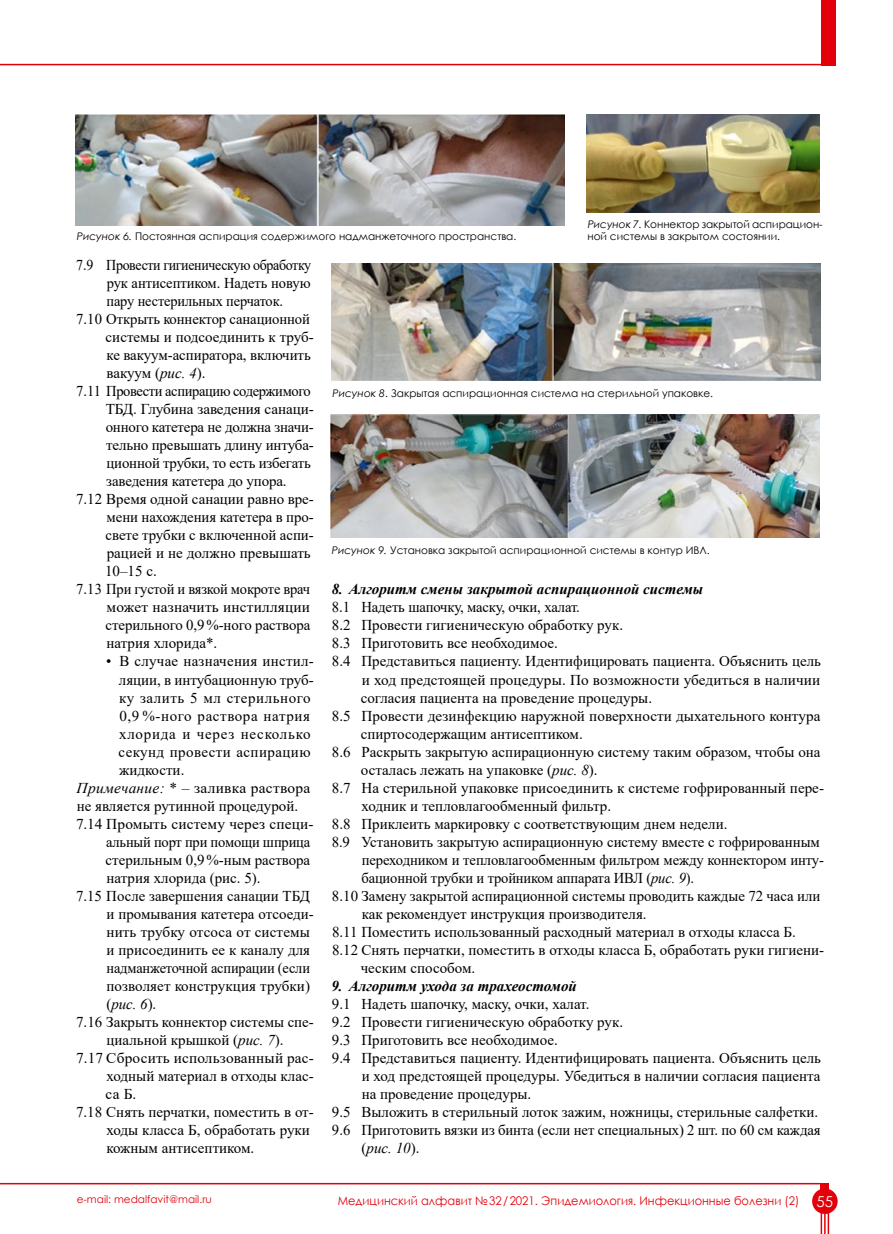
<style>
.page{position:relative;width:893px;height:1234px;background:#fff}
.page>*{position:absolute;margin:0;border:0;box-sizing:border-box;transform-origin:0 0}
.t1{font:15px "Times New Roman";color:#000}
.t2{font:italic 700 15px "Times New Roman";color:#000}
.t3{font:15px "Times New Roman";color:#000;scale:.96 1}
.t4{font:15px "Times New Roman";letter-spacing:-.025em;color:#000;scale:.93 1}
.t5{font:15px "Times New Roman";letter-spacing:-.03em;color:#000}
.t6{font:15px "Times New Roman";letter-spacing:.04em;color:#000}
.t7{font:15px "Times New Roman";letter-spacing:.03em;color:#000}
.t8{font:15px "Times New Roman";letter-spacing:.035em;color:#000}
.t9{font:15px "Times New Roman";letter-spacing:.05em;color:#000}
.t10{font:italic 15px "Times New Roman";color:#000}
.t11{font:12px "Century Gothic";color:#e3000b;scale:.95 1}
.t12{font:10.5px/12.6px "Century Gothic";color:#000}
.t13{font:10.5px "Century Gothic";color:#e3000b}
.s1{font-style:italic}
.s2{font-style:normal}
.s3{font-size:15px;color:#fff}
</style>
<div class="page">
<hr style="left:0;top:1182px;width:821px;height:2px;background:#e3000b">
<div style="left:821px;top:0;width:14px;height:65px;background:#e3000b"></div>
<div style="left:812px;top:1188px;width:26px;height:25px;background:#e3000b;border-radius:50%"></div>
<div style="left:821px;top:1182px;width:8px;height:28px;background:#e3000b"></div>
<svg style="left:821px;top:1213px;width:1px;height:20px"></svg>
<svg style="left:828px;top:1213px;width:1px;height:20px"></svg>
<hr style="left:824px;top:1210px;width:2px;height:23px;background:#e3000b">
<hr style="left:0;top:64px;width:826px;height:1px;background:#e3000b">
<img style="left:76px;top:115px;width:489px;height:110px">
<img style="left:332px;top:264px;width:489px;height:116px">
<img style="left:331px;top:414px;width:489px;height:123px">
<img style="left:586px;top:115px;width:234px;height:98px">
<p class="t12" style="left:77px;top:230px;width:441px"><span class="s1">Рисунок 6.</span> Постоянная аспирация содержимого надманжеточного пространства.</p>
<p class="t12" style="left:587px;top:217px;width:237px"><span class="s1">Рисунок 7.</span> Коннектор закрытой аспирацион&shy;ной системы в закрытом состоянии.</p>
<p class="t4" style="left:76px;top:254px;width:254px">7.9 Провести гигиеническую обработку</p>
<p class="t1" style="left:107px;top:272px;width:205px">рук антисептиком. Надеть новую</p>
<p class="t3" style="left:107px;top:290px;width:185px">пару нестерильных перчаток.</p>
<p class="t1" style="left:76px;top:308px;width:235px">7.10 Открыть коннектор санационной</p>
<p class="t1" style="left:106px;top:326px;width:210px">системы и подсоединить к труб-</p>
<p class="t1" style="left:107px;top:344px;width:206px">ке вакуум-аспиратора, включить</p>
<p class="t1" style="left:106px;top:362px;width:101px">вакуум (<span class="s1">рис. 4</span>).</p>
<p class="t5" style="left:76px;top:380px;width:236px">7.11 Провести аспирацию содержимого</p>
<p class="t1" style="left:106px;top:398px;width:210px">ТБД. Глубина заведения санаци-</p>
<p class="t1" style="left:106px;top:416px;width:210px">онного катетера не должна значи-</p>
<p class="t1" style="left:106px;top:434px;width:209px">тельно превышать длину интуба-</p>
<p class="t1" style="left:107px;top:452px;width:206px">ционной трубки, то есть избегать</p>
<p class="t1" style="left:106px;top:470px;width:182px">заведения катетера до упора.</p>
<p class="t1" style="left:76px;top:488px;width:239px">7.12 Время одной санации равно вре-</p>
<p class="t1" style="left:107px;top:506px;width:209px">мени нахождения катетера в про-</p>
<p class="t1" style="left:106px;top:524px;width:210px">свете трубки с включенной аспи-</p>
<p class="t1" style="left:107px;top:542px;width:206px">рацией и не должно превышать</p>
<p class="t1" style="left:105px;top:560px;width:53px">10–15 с.</p>
<p class="t1" style="left:76px;top:578px;width:236px">7.13 При густой и вязкой мокроте врач</p>
<p class="t1" style="left:107px;top:596px;width:205px">может назначить инстилляции</p>
<p class="t1" style="left:106px;top:614px;width:206px">стерильного 0,9%-ного раствора</p>
<p class="t1" style="left:107px;top:632px;width:112px">натрия хлорида*.</p>
<p class="t1" style="left:106px;top:650px;width:209px">• В случае назначения инстил-</p>
<p class="t1" style="left:119px;top:668px;width:196px">ляции, в интубационную труб-</p>
<p class="t8" style="left:119px;top:686px;width:193px">ку залить 5 мл стерильного</p>
<p class="t6" style="left:119px;top:704px;width:192px">0,9 %-ного раствора натрия</p>
<p class="t9" style="left:119px;top:722px;width:193px">хлорида и через несколько</p>
<p class="t7" style="left:118px;top:740px;width:194px">секунд провести аспирацию</p>
<p class="t1" style="left:119px;top:758px;width:67px">жидкости.</p>
<p class="t1" style="left:77px;top:776px;width:235px"><span class="s1">Примечание:</span> * – заливка раствора</p>
<p class="t1" style="left:77px;top:794px;width:223px">не является рутинной процедурой.</p>
<p class="t1" style="left:76px;top:812px;width:239px">7.14 Промыть систему через специ-</p>
<p class="t1" style="left:106px;top:830px;width:206px">альный порт при помощи шприца</p>
<p class="t1" style="left:106px;top:848px;width:206px">стерильным 0,9%-ным раствора</p>
<p class="t1" style="left:107px;top:866px;width:156px">натрия хлорида (рис. 5).</p>
<p class="t1" style="left:76px;top:884px;width:235px">7.15 После завершения санации ТБД</p>
<p class="t1" style="left:107px;top:902px;width:209px">и промывания катетера отсоеди-</p>
<p class="t1" style="left:107px;top:920px;width:205px">нить трубку отсоса от системы</p>
<p class="t1" style="left:107px;top:938px;width:205px">и присоединить ее к каналу для</p>
<p class="t3" style="left:107px;top:956px;width:214px">надманжеточной аспирации (если</p>
<p class="t1" style="left:107px;top:974px;width:205px">позволяет конструкция трубки)</p>
<p class="t10" style="left:106px;top:993px;width:51px"><span class="s2">(</span>рис. 6<span class="s2">).</span></p>
<p class="t1" style="left:76px;top:1010px;width:239px">7.16 Закрыть коннектор системы спе-</p>
<p class="t1" style="left:107px;top:1028px;width:179px">циальной крышкой (<span class="s1">рис. 7</span>).</p>
<p class="t1" style="left:76px;top:1046px;width:239px">7.17 Сбросить использованный рас-</p>
<p class="t1" style="left:106px;top:1064px;width:209px">ходный материал в отходы клас-</p>
<p class="t1" style="left:106px;top:1082px;width:32px">са Б.</p>
<p class="t1" style="left:76px;top:1100px;width:239px">7.18 Снять перчатки, поместить в от-</p>
<p class="t1" style="left:106px;top:1118px;width:205px">ходы класса Б, обработать руки</p>
<p class="t1" style="left:107px;top:1136px;width:149px">кожным антисептиком.</p>
<p class="t13" style="left:77px;top:1191px;width:137px">e-mail: medalfavit@mail.ru</p>
<p class="t12" style="left:333px;top:387px;width:382px"><span class="s1">Рисунок 8</span>. Закрытая аспирационная система на стерильной упаковке.</p>
<p class="t12" style="left:332px;top:543px;width:379px"><span class="s1">Рисунок 9.</span> Установка закрытой аспирационной системы в контур ИВЛ.</p>
<p class="t2" style="left:332px;top:579px;width:373px">8. Алгоритм смены закрытой аспирационной системы</p>
<p class="t1" style="left:332px;top:596px;width:249px">8.1 Надеть шапочку, маску, очки, халат.</p>
<p class="t1" style="left:332px;top:614px;width:293px">8.2 Провести гигиеническую обработку рук.</p>
<p class="t1" style="left:332px;top:632px;width:227px">8.3 Приготовить все необходимое.</p>
<p class="t1" style="left:332px;top:650px;width:491px">8.4 Представиться пациенту. Идентифицировать пациента. Объяснить цель</p>
<p class="t1" style="left:362px;top:668px;width:460px">и ход предстоящей процедуры. По возможности убедиться в наличии</p>
<p class="t1" style="left:361px;top:686px;width:293px">согласия пациента на проведение процедуры.</p>
<p class="t1" style="left:332px;top:704px;width:490px">8.5 Провести дезинфекцию наружной поверхности дыхательного контура</p>
<p class="t1" style="left:361px;top:722px;width:223px">спиртосодержащим антисептиком.</p>
<p class="t1" style="left:332px;top:740px;width:490px">8.6 Раскрыть закрытую аспирационную систему таким образом, чтобы она</p>
<p class="t1" style="left:361px;top:758px;width:238px">осталась лежать на упаковке (<span class="s1">рис. 8</span>).</p>
<p class="t1" style="left:332px;top:776px;width:494px">8.7 На стерильной упаковке присоединить к системе гофрированный пере-</p>
<p class="t1" style="left:362px;top:794px;width:251px">ходник и тепловлагообменный фильтр.</p>
<p class="t1" style="left:332px;top:812px;width:397px">8.8 Приклеить маркировку с соответствующим днем недели.</p>
<p class="t1" style="left:332px;top:830px;width:490px">8.9 Установить закрытую аспирационную систему вместе с гофрированным</p>
<p class="t1" style="left:362px;top:848px;width:464px">переходником и тепловлагообменным фильтром между коннектором инту-</p>
<p class="t1" style="left:361px;top:866px;width:334px">бационной трубки и тройником аппарата ИВЛ (<span class="s1">рис. 9</span>).</p>
<p class="t1" style="left:332px;top:884px;width:490px">8.10 Замену закрытой аспирационной системы проводить каждые 72 часа или</p>
<p class="t1" style="left:362px;top:902px;width:287px">как рекомендует инструкция производителя.</p>
<p class="t1" style="left:332px;top:920px;width:465px">8.11 Поместить использованный расходный материал в отходы класса Б.</p>
<p class="t1" style="left:332px;top:938px;width:494px">8.12 Снять перчатки, поместить в отходы класса Б, обработать руки гигиени-</p>
<p class="t1" style="left:361px;top:956px;width:116px">ческим способом.</p>
<p class="t2" style="left:331px;top:975px;width:247px">9. Алгоритм ухода за трахеостомой</p>
<p class="t1" style="left:332px;top:992px;width:259px">9.1 Надеть шапочку, маску, очки, халат.</p>
<p class="t1" style="left:332px;top:1010px;width:293px">9.2 Провести гигиеническую обработку рук.</p>
<p class="t1" style="left:332px;top:1028px;width:227px">9.3 Приготовить все необходимое.</p>
<p class="t1" style="left:332px;top:1046px;width:491px">9.4 Представиться пациенту. Идентифицировать пациента. Объяснить цель</p>
<p class="t1" style="left:362px;top:1064px;width:460px">и ход предстоящей процедуры. Убедиться в наличии согласия пациента</p>
<p class="t1" style="left:362px;top:1082px;width:171px">на проведение процедуры.</p>
<p class="t1" style="left:332px;top:1100px;width:488px">9.5 Выложить в стерильный лоток зажим, ножницы, стерильные салфетки.</p>
<p class="t1" style="left:332px;top:1118px;width:490px">9.6 Приготовить вязки из бинта (если нет специальных) 2 шт. по 60 см каждая</p>
<p class="t10" style="left:362px;top:1137px;width:59px"><span class="s2">(</span>рис. 10<span class="s2">).</span></p>
<p class="t11" style="left:338px;top:1191px;width:523px">Медицинский алфавит №32/2021. Эпидемиология. Инфекционные болезни (2) <span class="s3">55</span></p>
</div>
